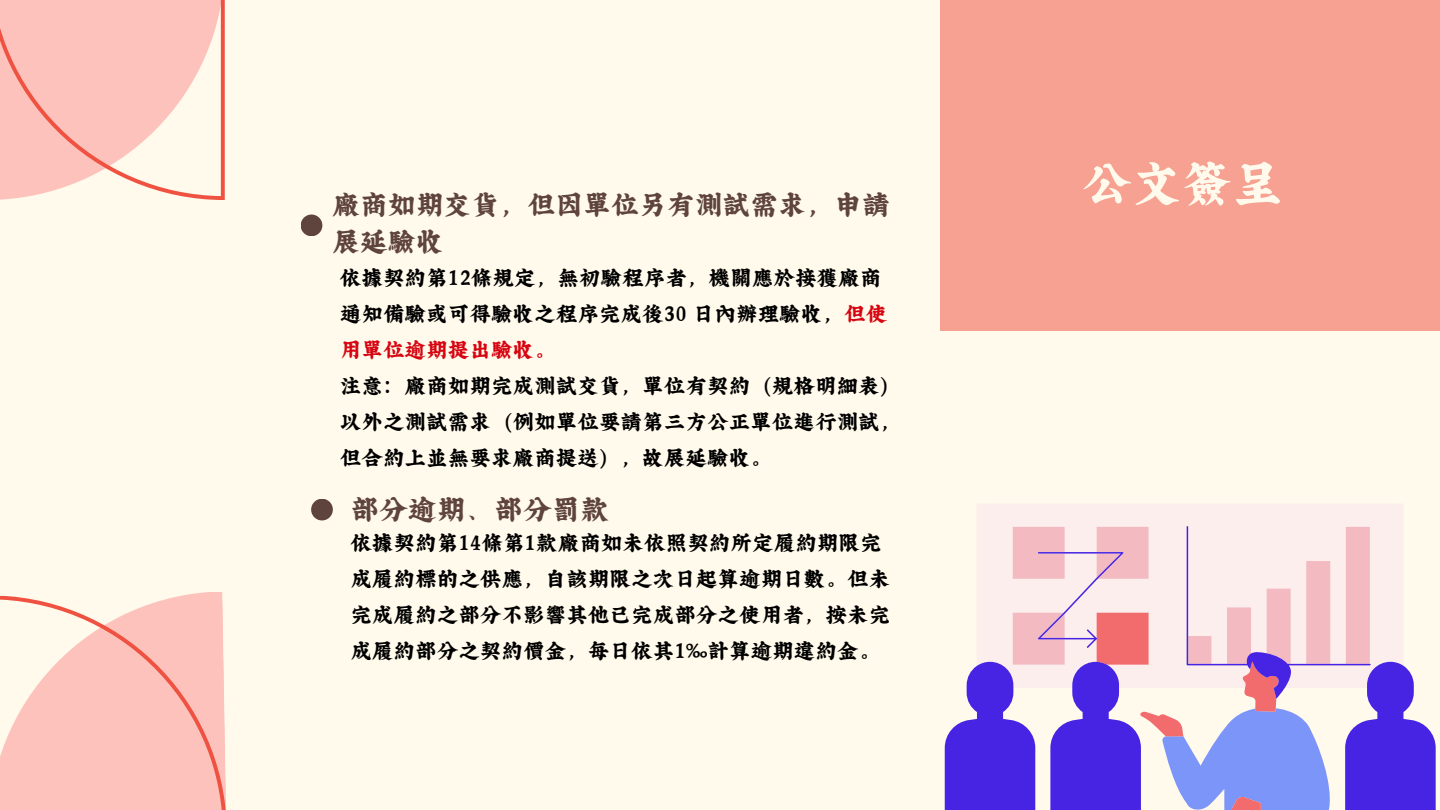
<style>
.page{position:relative;width:1440px;height:810px;background:#fffaeb}
.page>*{position:absolute;margin:0;border:0;box-sizing:border-box;transform-origin:0 0}
.t1{font:55.8px "Canva Wu Jing Kui Ben TC";color:#fffaeb}
.t2{font:32px "Canva Wu Jing Kui Ben TC";color:#5f433d}
.t3{font:31px/36.8px "Canva Wu Jing Kui Ben TC";color:#5f433d}
.t4{font:24px/36px "Canva Wu Jing Kui Ben TC";color:#000}
.s1{color:#d60511}
</style>
<div class="page">
<div style="left:940px;top:0;width:499px;height:330px;background:#f6a191"></div>
<svg style="left:0;top:0;width:224px;height:200px"></svg>
<svg style="left:0;top:592px;width:226px;height:218px;fill:#fdc2bc"></svg>
<div style="left:977px;top:504px;width:426px;height:22px;background:#fbeeec"></div>
<svg style="left:945px;top:526px;width:491px;height:284px"></svg>
<div style="left:301px;top:215px;width:21px;height:21px;background:#5f433d;border-radius:50%"></div>
<div style="left:311px;top:499px;width:22px;height:21px;background:#5f433d;border-radius:50%"></div>
<p class="t3" style="left:332px;top:187px;width:559px">廠商如期交貨，但因單位另有測試需求，申請展延驗收</p>
<p class="t4" style="left:340px;top:260px;width:549px">依據契約第12條規定，無初驗程序者，機關應於接獲廠商通知備驗或可得驗收之程序完成後30 日內辦理驗收，<span class="s1">但使用單位逾期提出驗收。</span></p>
<p class="t4" style="left:340px;top:368px;width:563px;text-align:justify">注意：廠商如期完成測試交貨，單位有契約（規格明細表）以外之測試需求（例如單位要請第三方公正單位進行測試，但合約上並無要求廠商提送），故展延驗收。</p>
<h2 class="t2" style="left:350px;top:493px;width:261px">部分逾期、部分罰款</h2>
<p class="t4" style="left:350px;top:525px;width:542px">依據契約第14條第1款廠商如未依照契約所定履約期限完成履約標的之供應，自該期限之次日起算逾期日數。但未完成履約之部分不影響其他已完成部分之使用者，按未完成履約部分之契約價金，每日依其1‰計算逾期違約金。</p>
<p class="t1" style="left:1082px;top:156px;width:202px">公文簽呈</p>
</div>
